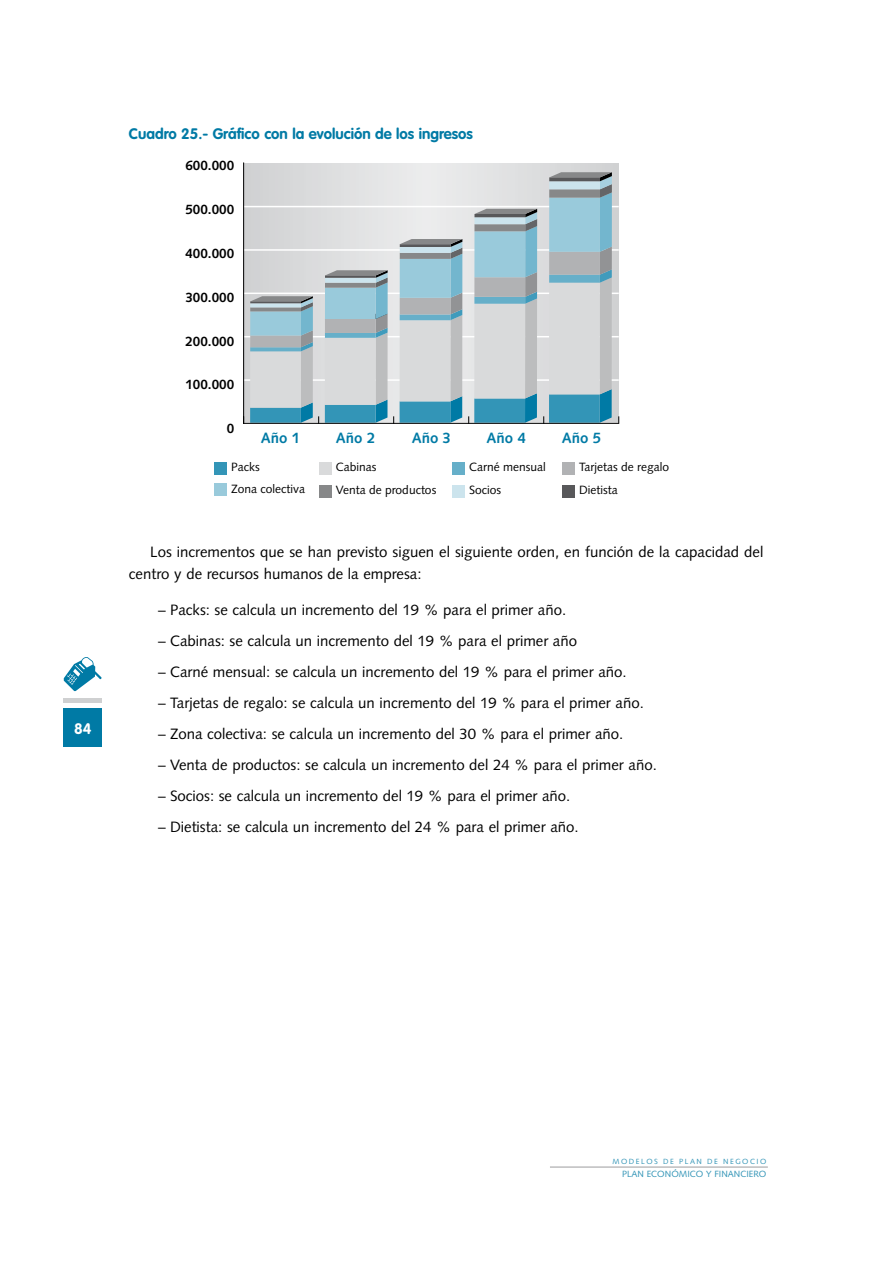
<style>
.page{position:relative;width:893px;height:1263px;background:#fff}
.page>*{position:absolute;margin:0;border:0;box-sizing:border-box;transform-origin:0 0}
.t1{font:15px/31px "Syntax";color:#000}
.t2{font:700 15px "VAG Rounded";color:#007aa5}
.t3{font:700 15px "Syntax";color:#007aa5}
.t4{font:700 15px "VAG Rounded";color:#fff}
.t5{font:700 13.5px "Syntax";color:#000}
.t6{font:12px/23.1px "Syntax";color:#000}
.t7{font:9px "Syntax";color:#3395b7}
.t8{font:7.5px "Syntax";letter-spacing:.2em;color:#3395b7}
</style>
<div class="page">
<svg style="left:244px;top:163px;width:375px;height:260px;background:#dddedf"></svg>
<hr style="left:244px;top:379px;width:375px;height:2px;background:#fff">
<hr style="left:244px;top:336px;width:375px;height:1px;background:#fff">
<hr style="left:244px;top:293px;width:375px;height:1px;background:#fff">
<hr style="left:244px;top:249px;width:375px;height:2px;background:#fff">
<hr style="left:244px;top:206px;width:375px;height:1px;background:#fff">
<svg style="left:400px;top:239px;width:62px;height:184px;background:#a6c0ca"></svg>
<hr style="left:400px;top:244px;width:50px;height:3px;background:#58585a">
<div style="left:214px;top:483px;width:13px;height:13px;background:#99cadb"></div>
<div style="left:319px;top:462px;width:13px;height:13px;background:#d9dadb"></div>
<div style="left:214px;top:462px;width:13px;height:13px;background:#3395b7"></div>
<div style="left:319px;top:485px;width:13px;height:13px;background:#878889"></div>
<div style="left:452px;top:462px;width:13px;height:13px;background:#66afc9"></div>
<div style="left:452px;top:485px;width:13px;height:13px;background:#cce4ed"></div>
<div style="left:562px;top:462px;width:13px;height:13px;background:#b1b2b4"></div>
<div style="left:562px;top:485px;width:13px;height:13px;background:#58585a"></div>
<svg style="left:250px;top:296px;width:69px;height:127px;background:#a9c0c9"></svg>
<svg style="left:325px;top:270px;width:69px;height:153px;background:#aac2cb"></svg>
<svg style="left:468px;top:209px;width:69px;height:214px;background:#abc3cb"></svg>
<svg style="left:543px;top:172px;width:69px;height:251px;background:#a9c1ca"></svg>
<hr style="left:243px;top:163px;width:1px;height:260px;background:#000">
<hr style="left:244px;top:423px;width:375px;height:1px;background:#000">
<hr style="left:64px;top:699px;width:38px;height:4px;background:#cfd0d1">
<div style="left:64px;top:709px;width:38px;height:38px;background:#007aa5"></div>
<hr style="left:550px;top:1167px;width:218px;height:1px;background:#9c9d9f">
<svg style="left:64px;top:657px;width:38px;height:34px"></svg>
<p class="t4" style="left:74px;top:720px;width:19px">84</p>
<p class="t2" style="left:129px;top:125px;width:345px">Cuadro 25.- Gráfico con la evolución de los ingresos</p>
<p class="t5" style="left:185px;top:158px;width:50px">600.000</p>
<p class="t5" style="left:185px;top:202px;width:50px">500.000</p>
<p class="t5" style="left:185px;top:246px;width:50px">400.000</p>
<p class="t5" style="left:185px;top:289px;width:50px">300.000</p>
<p class="t5" style="left:185px;top:333px;width:50px">200.000</p>
<p class="t5" style="left:185px;top:377px;width:50px">100.000</p>
<p class="t5" style="left:227px;top:421px;width:9px">0</p>
<p class="t6" style="left:231px;top:455px;width:30px">Packs</p>
<p class="t3" style="left:261px;top:429px;width:41px">Año 1</p>
<p class="t3" style="left:336px;top:429px;width:41px">Año 2</p>
<p class="t3" style="left:412px;top:429px;width:41px">Año 3</p>
<p class="t3" style="left:487px;top:429px;width:41px">Año 4</p>
<p class="t3" style="left:562px;top:429px;width:41px">Año 5</p>
<p class="t6" style="left:336px;top:455px;width:42px">Cabinas</p>
<p class="t6" style="left:469px;top:455px;width:78px">Carné mensual<br>Socios</p>
<p class="t6" style="left:579px;top:455px;width:92px">Tarjetas de regalo<br>Dietista</p>
<p class="t6" style="left:231px;top:477px;width:76px">Zona colectiva</p>
<p class="t6" style="left:336px;top:478px;width:102px">Venta de productos</p>
<p class="t1" style="left:129px;top:540px;width:636px;line-height:22.5px;text-indent:21px">Los incrementos que se han previsto siguen el siguiente orden, en función de la capacidad del centro y de recursos humanos de la empresa:</p>
<p class="t1" style="left:157px;top:594px;width:501px">− Packs: se calcula un incremento del 19 % para el primer año.<br>− Cabinas: se calcula un incremento del 19 % para el primer año<br>− Carné mensual: se calcula un incremento del 19 % para el primer año.<br>− Tarjetas de regalo: se calcula un incremento del 19 % para el primer año.<br>− Zona colectiva: se calcula un incremento del 30 % para el primer año.<br>− Venta de productos: se calcula un incremento del 24 % para el primer año. − Socios: se calcula un incremento del 19 % para el primer año.<br>− Dietista: se calcula un incremento del 24 % para el primer año.</p>
<p class="t8" style="left:613px;top:1157px;width:155px">MODELOS DE PLAN DE NEGOCIO</p>
<p class="t7" style="left:622px;top:1169px;width:146px">PLAN ECONÓMICO Y FINANCIERO</p>
</div>
